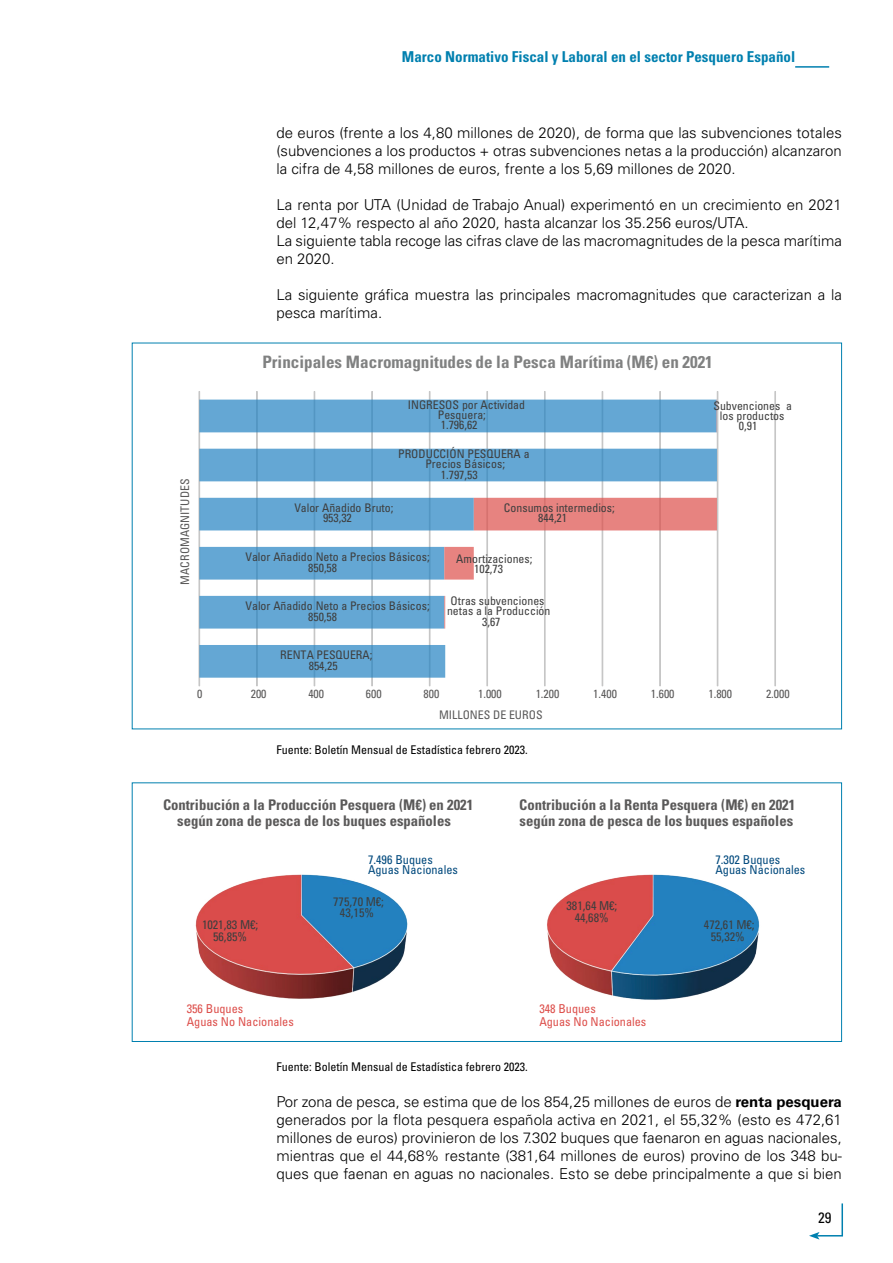
<style>
.page{position:relative;width:893px;height:1263px;background:#fff}
.page>*{position:absolute;margin:0;border:0;box-sizing:border-box;transform-origin:0 0}
.t1{font:700 condensed 17.1px "Univers LT Std";color:#808181}
.t2{font:300 15px/18px "Univers LT Std";color:#000;text-align:justify}
.t3{font:700 condensed 15px "Univers LT Std";color:#0080af}
.t4{font:condensed 15px "Univers LT Std";color:#000}
.t5{font:700 condensed 14.7px/15.5px "Univers LT Std";color:#5a5959}
.t6{font:condensed 12.3px/11.7px "Univers LT Std";color:#3e3e3e;text-align:center}
.t7{font:condensed 12.3px/13.2px "Univers LT Std";color:#dd4f4b}
.t8{font:condensed 12.3px/10.6px "Univers LT Std";color:#00497d}
.t9{font:condensed 12px "Univers LT Std";color:#000}
.t10{font:condensed 11.85px/10.2px "Univers LT Std";color:#3e3e3e}
.t11{font:condensed 11.85px "Univers LT Std";color:#5a5959}
.s1{font-weight:700}
</style>
<div class="page">
<hr style="left:795px;top:66px;width:34px;height:2px;background:#0080af">
<svg style="left:809px;top:1203px;width:34px;height:36px"></svg>
<div style="left:774px;top:391px;width:2px;height:295px;border:1px solid #c6c6c6"></div>
<div style="left:717px;top:391px;width:1px;height:295px;border:1px solid #c6c6c6"></div>
<div style="left:659px;top:391px;width:2px;height:295px;border:1px solid #c6c6c6"></div>
<div style="left:602px;top:391px;width:1px;height:295px;border:1px solid #c6c6c6"></div>
<div style="left:544px;top:391px;width:2px;height:295px;border:1px solid #c6c6c6"></div>
<div style="left:486px;top:391px;width:2px;height:295px;border:1px solid #c6c6c6"></div>
<div style="left:429px;top:391px;width:1px;height:295px;border:1px solid #c6c6c6"></div>
<div style="left:371px;top:391px;width:2px;height:295px;border:1px solid #c6c6c6"></div>
<div style="left:314px;top:391px;width:1px;height:295px;border:1px solid #c6c6c6"></div>
<div style="left:256px;top:391px;width:2px;height:295px;border:1px solid #c6c6c6"></div>
<div style="left:199px;top:391px;width:1px;height:295px;border:1px solid #c6c6c6"></div>
<svg style="left:199px;top:400px;width:518px;height:278px;fill:#64a7d4"></svg>
<svg style="left:444px;top:400px;width:273px;height:228px"></svg>
<img style="left:547px;top:874px;width:213px;height:126px">
<img style="left:195px;top:874px;width:213px;height:125px">
<div style="left:132px;top:782px;width:710px;height:260px;border:1px solid #0080af"></div>
<p class="t3" style="left:402px;top:47px;width:395px">Marco Normativo Fiscal y Laboral en el sector Pesquero Español</p>
<p class="t2" style="left:276px;top:124px;width:567px">de euros (frente a los 4,80 millones de 2020), de forma que las subvenciones totales (subvenciones a los productos + otras subvenciones netas a la producción) alcanzaron la cifra de 4,58 millones de euros, frente a los 5,69 millones de 2020.</p>
<p class="t2" style="left:276px;top:196px;width:567px;text-align:left">La renta por UTA (Unidad de Trabajo Anual) experimentó en un crecimiento en 2021 del 12,47% respecto al año 2020, hasta alcanzar los 35.256 euros/UTA.<br>La siguiente tabla recoge las cifras clave de las macromagnitudes de la pesca marítima en 2020.</p>
<p class="t2" style="left:276px;top:286px;width:567px">La siguiente gráfica muestra las principales macromagnitudes que caracterizan a la pesca marítima.</p>
<p class="t1" style="left:262px;top:351px;width:452px">Principales Macromagnitudes de la Pesca Marítima (M€) en 2021</p>
<p class="t11" style="left:178px;top:585px;width:107px;rotate:-90deg">MACROMAGNITUDES</p>
<p class="t10" style="left:438px;top:399px;width:89px;text-indent:-30px">INGRESOS por Actividad<br>Pesquera;<br>1.796,62</p>
<p class="t10" style="left:398px;top:449px;width:133px">PRODUCCIÓN PESQUERA a</p>
<p class="t10" style="left:425px;top:459px;width:81px">Precios Básicos;</p>
<p class="t10" style="left:441px;top:469px;width:38px">1.797,53</p>
<p class="t10" style="left:323px;top:503px;width:72px;text-indent:-29px">Valor Añadido Bruto;<br>953,32</p>
<p class="t10" style="left:538px;top:502px;width:78px;text-indent:-34px">Consumos intermedios;<br>844,21</p>
<p class="t10" style="left:308px;top:552px;width:123px;text-indent:-63px">Valor Añadido Neto a Precios Básicos;<br>850,58</p>
<p class="t10" style="left:474px;top:553px;width:60px;text-indent:-18px">Amortizaciones;<br>102,73</p>
<p class="t10" style="left:308px;top:601px;width:123px;text-indent:-63px">Valor Añadido Neto a Precios Básicos;<br>850,58</p>
<p class="t10" style="left:450px;top:596px;width:96px">Otras subvenciones</p>
<p class="t10" style="left:447px;top:606px;width:105px">netas a la Producción</p>
<p class="t10" style="left:482px;top:616px;width:20px">3,67</p>
<p class="t10" style="left:713px;top:400px;width:80px">Subvenciones a</p>
<p class="t10" style="left:720px;top:411px;width:66px">los productos</p>
<p class="t10" style="left:739px;top:421px;width:20px">0,91</p>
<p class="t10" style="left:280px;top:650px;width:94px;text-align:center">RENTA PESQUERA;<br>854,25</p>
<p class="t11" style="left:197px;top:687px;width:7px">0</p>
<p class="t11" style="left:251px;top:687px;width:17px">200</p>
<p class="t11" style="left:308px;top:687px;width:17px">400</p>
<p class="t11" style="left:366px;top:687px;width:17px">600</p>
<p class="t11" style="left:424px;top:687px;width:17px">800</p>
<p class="t11" style="left:478px;top:687px;width:25px">1.000</p>
<p class="t11" style="left:536px;top:687px;width:25px">1.200</p>
<p class="t11" style="left:593px;top:687px;width:25px">1.400</p>
<p class="t11" style="left:651px;top:687px;width:25px">1.600</p>
<p class="t11" style="left:708px;top:687px;width:25px">1.800</p>
<p class="t11" style="left:766px;top:687px;width:25px">2.000</p>
<p class="t11" style="left:439px;top:707px;width:105px">MILLONES DE EUROS</p>
<p class="t9" style="left:276px;top:742px;width:253px">Fuente: Boletín Mensual de Estadística febrero 2023.</p>
<p class="t5" style="left:163px;top:797px;width:312px;text-align:center">Contribución a la Producción Pesquera (M€) en 2021 según zona de pesca de los buques españoles</p>
<p class="t5" style="left:519px;top:797px;width:277px">Contribución a la Renta Pesquera (M€) en 2021 según zona de pesca de los buques españoles</p>
<p class="t8" style="left:368px;top:854px;width:91px">7.496 Buques<br>Aguas Nacionales</p>
<p class="t8" style="left:715px;top:854px;width:91px">7.302 Buques<br>Aguas Nacionales</p>
<p class="t6" style="left:202px;top:919px;width:58px">1021,83 M€;<br>56,85%</p>
<p class="t6" style="left:333px;top:895px;width:52px">775,70 M€;<br>43,15%</p>
<p class="t6" style="left:566px;top:899px;width:52px">381,64 M€;<br>44,68%</p>
<p class="t6" style="left:704px;top:919px;width:52px">472,61 M€;<br>55,32%</p>
<p class="t7" style="left:187px;top:1001px;width:109px">356 Buques<br>Aguas No Nacionales</p>
<p class="t7" style="left:539px;top:1001px;width:109px">348 Buques<br>Aguas No Nacionales</p>
<p class="t9" style="left:276px;top:1059px;width:253px">Fuente: Boletín Mensual de Estadística febrero 2023.</p>
<p class="t2" style="left:276px;top:1093px;width:567px">Por zona de pesca, se estima que de los 854,25 millones de euros de <span class="s1">renta pesquera </span>generados por la flota pesquera española activa en 2021, el 55,32% (esto es 472,61 millones de euros) provinieron de los 7.302 buques que faenaron en aguas nacionales, mientras que el 44,68% restante (381,64 millones de euros) provino de los 348 bu&shy;ques que faenan en aguas no nacionales. Esto se debe principalmente a que si bien</p>
<p class="t4" style="left:818px;top:1208px;width:15px">29</p>
</div>
